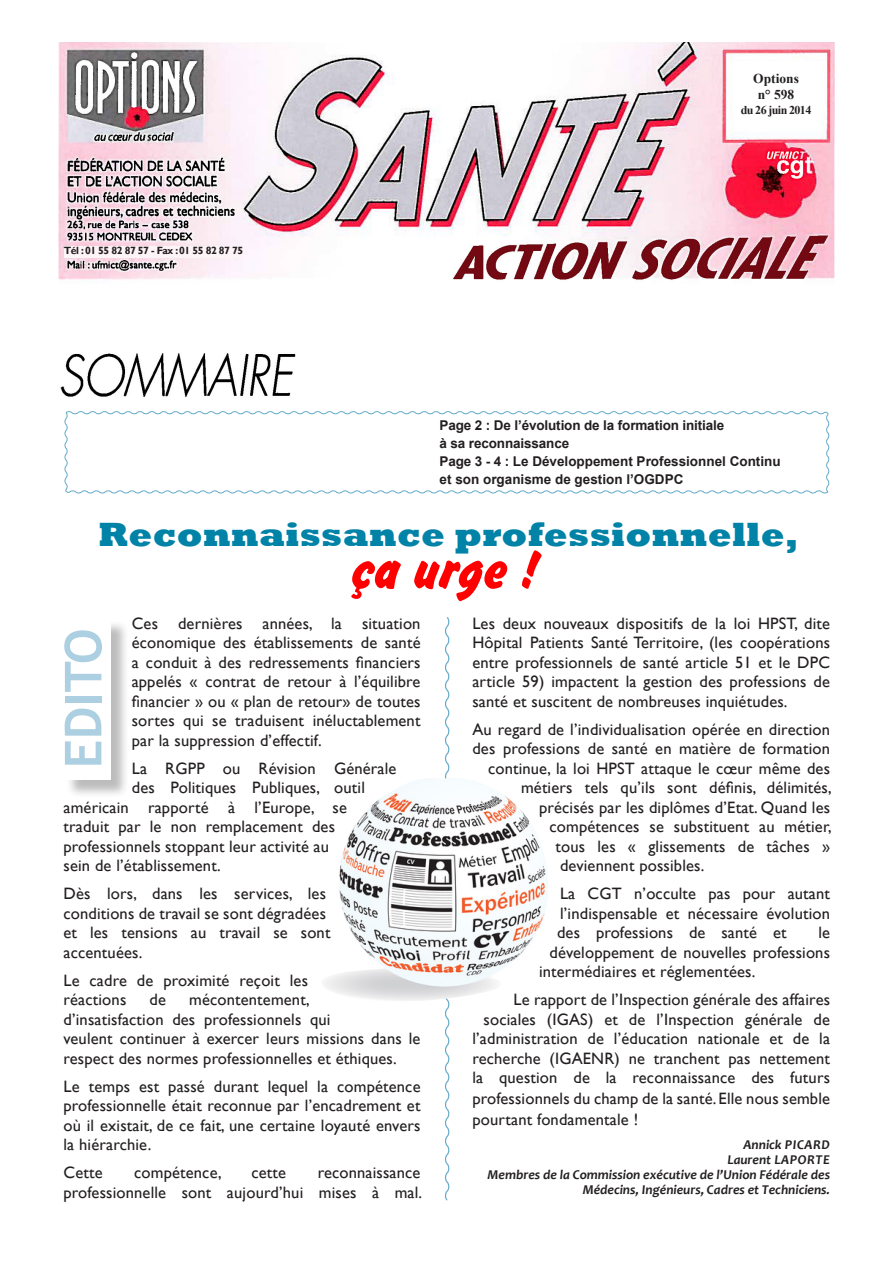
<style>
.page{position:relative;width:893px;height:1263px;background:#fff}
.page>*{position:absolute;margin:0;border:0;box-sizing:border-box;transform-origin:0 0}
.accroche_script{font:55.5px "Brush Hand New";letter-spacing:.01em;color:#f00}
.t1{font:700 51px "Trebuchet MS";color:#accfe1}
.accroche_script-2{font:800 34.5px "Rockwell";letter-spacing:.01em;color:#0182a7}
.txt_courant{font:16.5px/19.5px "Gill Sans";letter-spacing:.01em;color:#231f20;text-align:justify}
.t2{font:700 13.5px/18px "Arial";color:#231f20}
.txt_courant_3_col{font:italic 700 13.5px/15px "Candara";color:#231f20;text-align:right}
.t3{font:700 13.5px "Times New Roman";color:#231f20}
.t4{font:700 12px "Times New Roman";letter-spacing:-.05em;color:#231f20}
.txt_courant_3_col-2{font:700 10.5px "Gill Sans";letter-spacing:-.04em;color:#231f20}
</style>
<div class="page">
<img style="left:58px;top:43px;width:777px;height:354px">
<div style="left:64px;top:246px;width:179px;height:11px;background:#fdf4f8"></div>
<svg style="left:64px;top:411px;width:766px;height:83px"></svg>
<div style="left:66px;top:619px;width:63px;height:179px;background:#231f20;opacity:.3"></div>
<div style="left:64px;top:617px;width:47px;height:162px;background:#fff"></div>
<svg style="left:445px;top:617px;width:5px;height:584px"></svg>
<img style="left:325px;top:777px;width:223px;height:232px">
<p class="txt_courant_3_col-2" style="left:64px;top:244px;width:181px">Tél : 01 55 82 87 57 - Fax : 01 55 82 87 75</p>
<p class="t3" style="left:753px;top:69px;width:47px">Options</p>
<p class="t3" style="left:758px;top:85px;width:38px">n° 598</p>
<p class="t4" style="left:741px;top:101px;width:72px">du 26 juin 2014</p>
<p class="t2" style="left:440px;top:417px;width:286px">Page 2 : De l’évolution de la formation initiale à sa reconnaissance</p>
<p class="t2" style="left:440px;top:453px;width:343px">Page 3 - 4 : Le Développement Professionnel Continu et son organisme de gestion l’OGDPC</p>
<p class="accroche_script-2" style="left:99px;top:515px;width:701px">Reconnaissance professionnelle,</p>
<p class="accroche_script" style="left:352px;top:535px;width:190px">ça urge !</p>
<p class="txt_courant" style="left:132px;top:614px;width:290px">Ces dernières années, la situation économique des établissements de santé a conduit à des redressements financiers appelés « contrat de retour à l’équilibre financier » ou « plan de retour» de toutes sortes qui se traduisent inéluctablement par la suppression d’effectif.</p>
<p class="txt_courant" style="left:132px;top:759px;width:266px">La RGPP ou Révision Générale</p>
<p class="txt_courant" style="left:132px;top:778px;width:235px">des Politiques Publiques, outil</p>
<p class="txt_courant" style="left:63px;top:798px;width:285px">américain rapporté à l’Europe, se</p>
<p class="txt_courant" style="left:63px;top:817px;width:273px">traduit par le non remplacement des</p>
<p class="txt_courant" style="left:63px;top:837px;width:267px">professionnels stoppant leur activité au</p>
<p class="txt_courant" style="left:63px;top:856px;width:159px">sein de l’établissement.</p>
<p class="txt_courant" style="left:63px;top:884px;width:269px;text-align:left">Dès lors, dans les services, les conditions de travail se sont dégradées et les tensions au travail se sont accentuées.</p>
<p class="txt_courant" style="left:63px;top:971px;width:246px">Le cadre de proximité reçoit les réactions</p>
<p class="t1" style="left:51px;top:768px;width:141px;rotate:-90deg">EDITO</p>
<p class="txt_courant" style="left:63px;top:990px;width:358px;text-align:left;text-indent:126px">mécontentement,<br>d’insatisfaction des professionnels qui<br>veulent continuer à exercer leurs missions dans le respect des normes professionnelles et éthiques.</p>
<p class="txt_courant" style="left:63px;top:1077px;width:359px">Le temps est passé durant lequel la compétence professionnelle était reconnue par l’encadrement et où il existait, de ce fait, une certaine loyauté envers la hiérarchie.</p>
<p class="txt_courant" style="left:63px;top:1163px;width:41px">Cette</p>
<p class="txt_courant" style="left:134px;top:1163px;width:89px">compétence,</p>
<p class="txt_courant" style="left:251px;top:1163px;width:36px">cette</p>
<p class="txt_courant" style="left:149px;top:990px;width:18px">de</p>
<p class="txt_courant" style="left:63px;top:1163px;width:360px;text-align:right">reconnaissance<br>professionnelle sont aujourd’hui mises à mal.</p>
<p class="txt_courant" style="left:472px;top:614px;width:359px">Les deux nouveaux dispositifs de la loi HPST, dite Hôpital Patients Santé Territoire, (les coopérations entre professionnels de santé article 51 et le DPC article 59) impactent la gestion des professions de santé et suscitent de nombreuses inquiétudes.</p>
<p class="txt_courant" style="left:472px;top:720px;width:359px">Au regard de l’individualisation opérée en direction</p>
<p class="txt_courant" style="left:472px;top:739px;width:359px">des professions de santé en matière de formation</p>
<p class="txt_courant" style="left:488px;top:759px;width:344px">continue, la loi HPST attaque le cœur même des</p>
<p class="txt_courant" style="left:521px;top:778px;width:312px">métiers tels qu’ils sont définis, délimités,</p>
<p class="txt_courant" style="left:539px;top:798px;width:293px">précisés par les diplômes d’Etat. Quand les</p>
<p class="txt_courant" style="left:549px;top:817px;width:284px">compétences se substituent au métier,</p>
<p class="txt_courant" style="left:555px;top:837px;width:276px">tous les « glissements de tâches »</p>
<p class="txt_courant" style="left:560px;top:856px;width:146px">deviennent possibles.</p>
<p class="txt_courant" style="left:557px;top:884px;width:275px">La CGT n’occulte pas pour autant l’indispensable et nécessaire évolution des professions de santé et</p>
<p class="txt_courant" style="left:818px;top:923px;width:13px">le</p>
<p class="txt_courant" style="left:549px;top:943px;width:282px">développement de nouvelles professions</p>
<p class="txt_courant" style="left:539px;top:962px;width:218px">intermédiaires et réglementées.</p>
<p class="txt_courant" style="left:472px;top:990px;width:359px;text-align:right">Le rapport de l’Inspection générale des affaires sociales (IGAS) et de l’Inspection générale de l’administration de l’éducation nationale et de la recherche (IGAENR) ne tranchent pas nettement la question de la reconnaissance des futurs</p>
<p class="txt_courant" style="left:472px;top:1088px;width:359px;line-height:21px">professionnels du champ de la santé. Elle nous semble pourtant fondamentale !</p>
<p class="txt_courant_3_col" style="left:488px;top:1137px;width:344px">Annick PICARD<br>Laurent LAPORTE<br>Membres de la Commission exécutive de l’Union Fédérale des Médecins, Ingénieurs, Cadres et Techniciens.</p>
</div>
